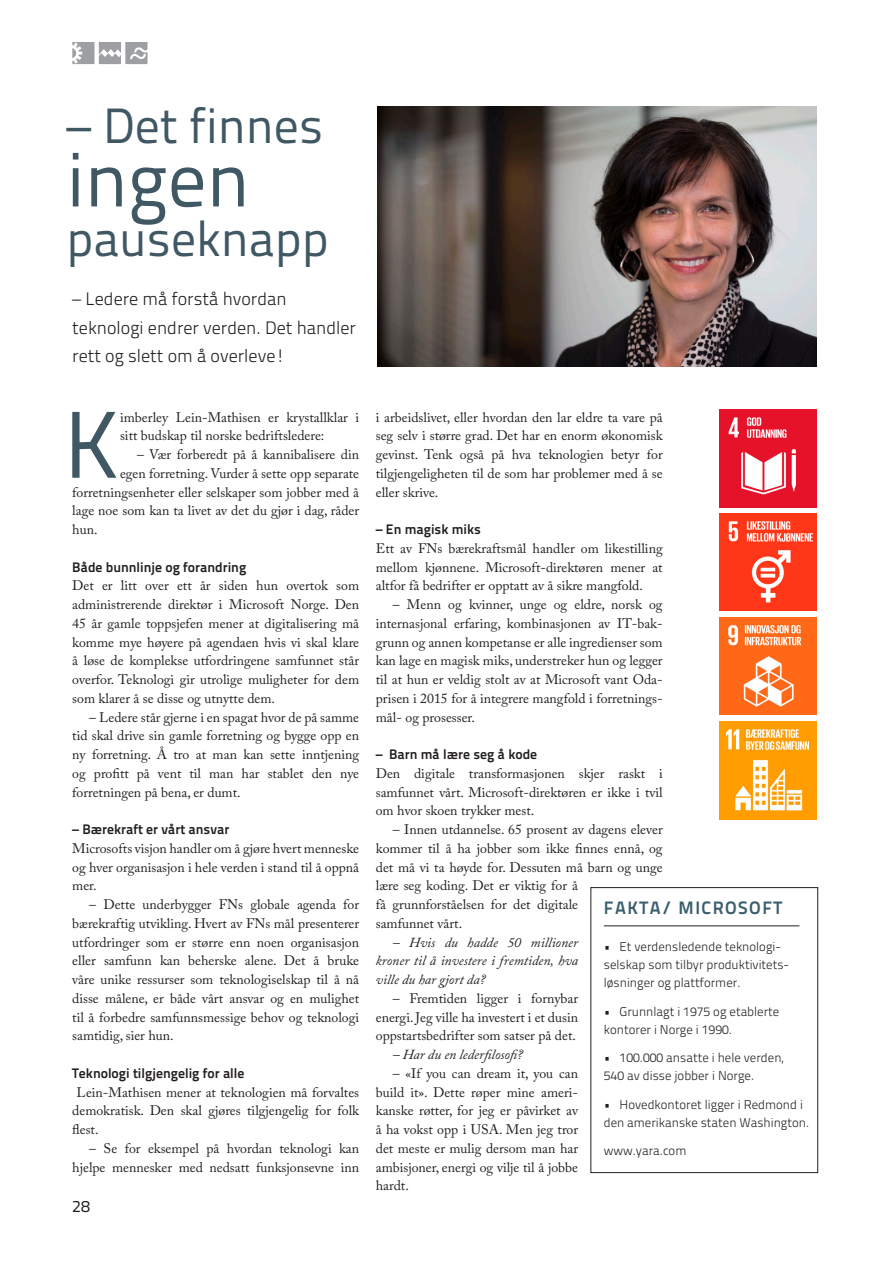
<style>
.page{position:relative;width:893px;height:1263px;background:#fff}
.page>*{position:absolute;margin:0;border:0;box-sizing:border-box;transform-origin:0 0}
.brødtekst{font:94.65px "Titillium Text 22 L 400 wt";color:#3f5864}
.brødtekst-2{font:76.5px "Titillium Text 22 L 400 wt";color:#3f5864}
.brødtekst-3{font:49.5px "Titillium Text 22 L 400 wt";color:#3f5864}
.brødtekst-4{font:18px/28.5px "Titillium Text 22 L 250 wt";color:#231f20}
.brødtekst-5{font:18px "Titillium Text 22 L 800 wt";letter-spacing:.08em;color:#3b5e6c}
.brødtekst-6{font:16.5px "Titillium Text 22 L 400 wt";color:#231f20}
.brødtekst-7{font:13.8px/18.8px "Adobe Caslon Pro";color:#231f20;text-align:justify}
.Mellomtitler{font:13.8px "Titillium Text 22 L 800 wt";color:#231f20}
.brødtekst-8{font:italic 13.8px/18.8px "Adobe Caslon Pro";color:#231f20;text-align:justify}
.brødtekst-9{font:12.75px/18px "Titillium Text 22 L 250 wt";color:#231f20}
</style>
<div class="page">
<svg style="left:72px;top:43px;width:76px;height:21px"></svg>
<img style="left:378px;top:106px;width:438px;height:260px">
<div style="left:591px;top:887px;width:227px;height:286px;border:1px solid #231f20"></div>
<hr style="left:604px;top:925px;width:195px;height:1px;background:#231f20">
<img style="left:719px;top:410px;width:98px;height:97px">
<img style="left:719px;top:722px;width:98px;height:97px">
<img style="left:719px;top:513px;width:98px;height:98px">
<img style="left:719px;top:617px;width:98px;height:97px">
<p class="brødtekst-3" style="left:67px;top:89px;width:258px">– Det finnes</p>
<p class="brødtekst-2" style="left:67px;top:123px;width:185px">ingen</p>
<p class="brødtekst-3" style="left:67px;top:202px;width:263px">pauseknapp</p>
<p class="brødtekst-4" style="left:72px;top:284px;width:216px">– Ledere må forstå hvordan</p>
<p class="brødtekst-4" style="left:72px;top:312px;width:285px">teknologi endrer verden. Det handler rett og slett om å overleve!</p>
<p class="brødtekst" style="left:64px;top:374px;width:58px">K</p>
<p class="brødtekst-7" style="left:120px;top:407px;width:241px">imberley Lein-Mathisen er krystallklar i sitt budskap til norske bedriftsledere:</p>
<p class="brødtekst-7" style="left:137px;top:445px;width:224px">– Vær forberedt på å kannibalisere din</p>
<p class="brødtekst-7" style="left:120px;top:464px;width:241px">egen forretning. Vurder å sette opp separate</p>
<p class="brødtekst-7" style="left:72px;top:482px;width:288px">forretningsenheter eller selskaper som jobber med å</p>
<p class="brødtekst-7" style="left:72px;top:501px;width:288px">lage noe som kan ta livet av det du gjør i dag, råder</p>
<p class="brødtekst-7" style="left:72px;top:520px;width:27px">hun.</p>
<p class="Mellomtitler" style="left:72px;top:556px;width:176px">Både bunnlinje og forandring</p>
<p class="brødtekst-7" style="left:72px;top:576px;width:288px">Det er litt over ett år siden hun overtok som administrerende direktør i Microsoft Norge. Den 45 år gamle toppsjefen mener at digitalisering må komme mye høyere på agendaen hvis vi skal klare å løse de komplekse utfordringene samfunnet står overfor. Teknologi gir utrolige muligheter for dem som klarer å se disse og utnytte dem.</p>
<p class="brødtekst-7" style="left:72px;top:707px;width:288px;text-indent:17px">– Ledere står gjerne i en spagat hvor de på samme tid skal drive sin gamle forretning og bygge opp en ny forretning. Å tro at man kan sette inntjening og profitt på vent til man har stablet den nye forretningen på bena, er dumt.</p>
<p class="Mellomtitler" style="left:72px;top:818px;width:159px">– Bærekraft er vårt ansvar</p>
<p class="brødtekst-7" style="left:72px;top:839px;width:288px">Microsofts visjon handler om å gjøre hvert menneske og hver organisasjon i hele verden i stand til å oppnå mer.</p>
<p class="brødtekst-7" style="left:72px;top:895px;width:288px;text-indent:17px">– Dette underbygger FNs globale agenda for bærekraftig utvikling. Hvert av FNs mål presenterer utfordringer som er større enn noen organisasjon eller samfunn kan beherske alene. Det å bruke våre unike ressurser som teknologiselskap til å nå disse målene, er både vårt ansvar og en mulighet til å forbedre samfunnsmessige behov og teknologi samtidig, sier hun.</p>
<p class="Mellomtitler" style="left:72px;top:1062px;width:174px">Teknologi tilgjengelig for alle</p>
<p class="brødtekst-7" style="left:72px;top:1082px;width:288px;text-indent:4px">Lein-Mathisen mener at teknologien må forvaltes demokratisk. Den skal gjøres tilgjengelig for folk flest.</p>
<p class="brødtekst-7" style="left:72px;top:1139px;width:288px;text-align:right">– Se for eksempel på hvordan teknologi kan hjelpe mennesker med nedsatt funksjonsevne inn</p>
<p class="brødtekst-6" style="left:72px;top:1193px;width:19px">28</p>
<p class="brødtekst-7" style="left:376px;top:407px;width:288px">i arbeidslivet, eller hvordan den lar eldre ta vare på seg selv i større grad. Det har en enorm økonomisk gevinst. Tenk også på hva teknologien betyr for tilgjengeligheten til de som har problemer med å se eller skrive.</p>
<p class="Mellomtitler" style="left:376px;top:518px;width:107px">– En magisk miks</p>
<p class="brødtekst-7" style="left:376px;top:539px;width:288px">Ett av FNs bærekraftsmål handler om likestilling mellom kjønnene. Microsoft-direktøren mener at altfor få bedrifter er opptatt av å sikre mangfold.</p>
<p class="brødtekst-7" style="left:376px;top:595px;width:288px;text-indent:17px">– Menn og kvinner, unge og eldre, norsk og internasjonal erfaring, kombinasjonen av IT-bak&shy;grunn og annen kompetanse er alle ingredienser som kan lage en magisk miks, understreker hun og legger til at hun er veldig stolt av at Microsoft vant Oda&shy;prisen i 2015 for å integrere mangfold i forretnings&shy;mål- og prosesser.</p>
<p class="Mellomtitler" style="left:376px;top:743px;width:163px">– Barn må lære seg å kode</p>
<p class="brødtekst-7" style="left:376px;top:764px;width:288px">Den digitale transformasjonen skjer raskt i samfunnet vårt. Microsoft-direktøren er ikke i tvil om hvor skoen trykker mest.</p>
<p class="brødtekst-7" style="left:376px;top:820px;width:288px;text-align:left;text-indent:17px">– Innen utdannelse. 65 prosent av dagens elever kommer til å ha jobber som ikke finnes ennå, og det må vi ta høyde for. Dessuten må barn og unge lære seg koding. Det er viktig for å<br>få grunnforståelsen for det digitale<br>samfunnet vårt.</p>
<p class="brødtekst-8" style="left:376px;top:932px;width:204px;text-indent:17px">– Hvis du hadde 50 millioner kroner til å investere i fremtiden, hva ville du har gjort da?</p>
<p class="brødtekst-7" style="left:376px;top:989px;width:204px;text-indent:17px">– Fremtiden ligger i fornybar energi. Jeg ville ha investert i et dusin oppstartsbedrifter som satser på det.</p>
<p class="brødtekst-8" style="left:393px;top:1045px;width:132px">– Har du en lederfilosofi?</p>
<p class="brødtekst-7" style="left:376px;top:1064px;width:204px;text-indent:17px">– «If you can dream it, you can build it». Dette røper mine ameri&shy;kanske røtter, for jeg er påvirket av å ha vokst opp i USA. Men jeg tror det meste er mulig dersom man har ambisjoner, energi og vilje til å jobbe hardt.</p>
<p class="brødtekst-5" style="left:604px;top:893px;width:180px">FAKTA/ MICROSOFT</p>
<p class="brødtekst-9" style="left:604px;top:937px;width:187px">• Et verdensledende teknologi&shy;selskap som tilbyr produktivitets&shy;løsninger og plattformer.</p>
<p class="brødtekst-9" style="left:604px;top:1002px;width:177px">• Grunnlagt i 1975 og etablerte kontorer i Norge i 1990.</p>
<p class="brødtekst-9" style="left:604px;top:1048px;width:181px">• 100.000 ansatte i hele verden,<br>540 av disse jobber i Norge.</p>
<p class="brødtekst-9" style="left:604px;top:1095px;width:207px">• Hovedkontoret ligger i Redmond i den amerikanske staten Washington.</p>
<p class="brødtekst-9" style="left:604px;top:1141px;width:84px">www.yara.com</p>
</div>
